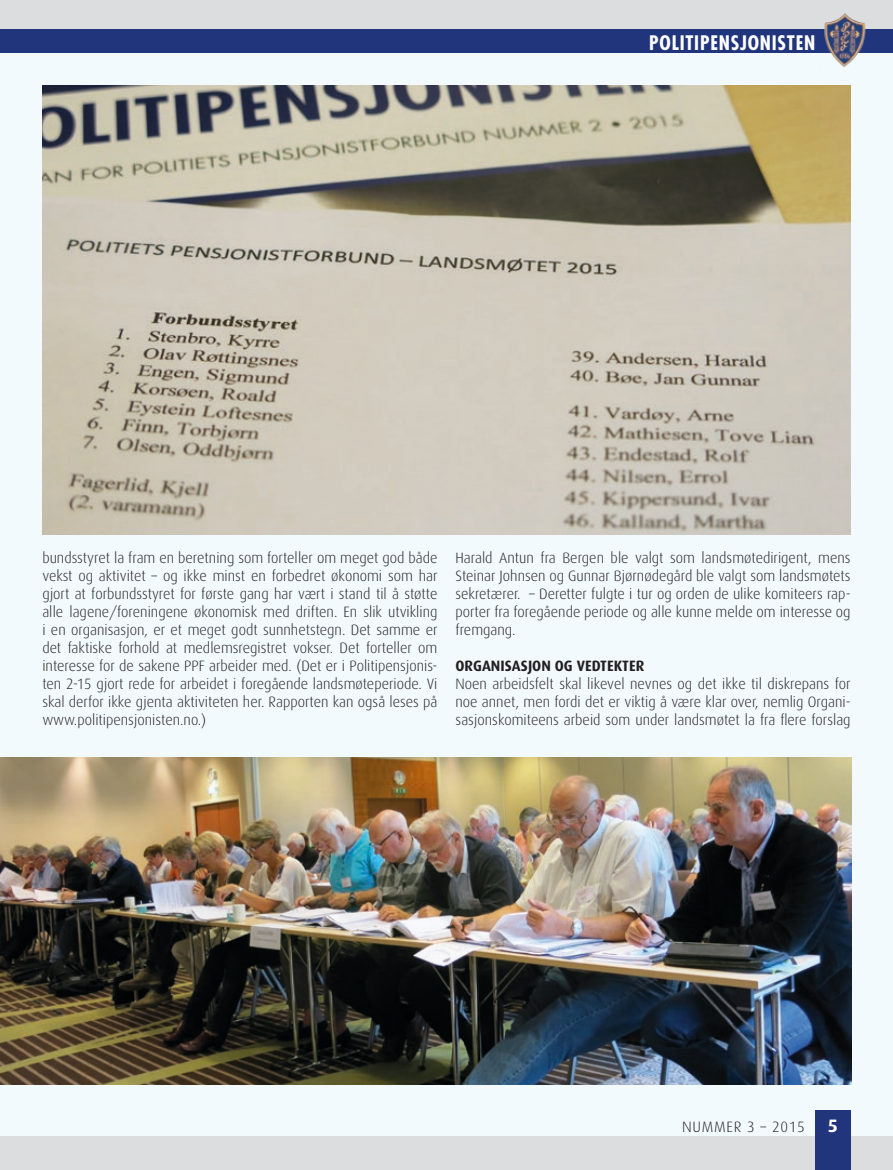
<style>
.page{position:relative;width:893px;height:1170px;background:#fff}
.page>*{position:absolute;margin:0;border:0;box-sizing:border-box;transform-origin:0 0}
.t1{font:700 condensed 19.5px "Futura";letter-spacing:.04em;color:#fff}
.t2{font:700 18px "Dax";color:#fff}
.t3{font:300 15px/18px "Dax";color:#231f21;text-align:justify}
.t4{font:700 15px "Dax";color:#231f21}
.t5{font:300 15px "Dax";letter-spacing:.05em;color:#231f21}
</style>
<div class="page">
<div style="left:1px;top:0;width:892px;height:40px;background:#dcdddf"></div>
<hr style="left:0;top:0;width:1px;height:40px;background:#dcdddf">
<svg style="left:0;top:30px;width:1px;height:23px"></svg>
<div style="left:1px;top:30px;width:892px;height:23px;background:#20357b"></div>
<div style="left:0;top:53px;width:893px;height:1083px;background:#f2fafe"></div>
<img style="left:0;top:757px;width:851px;height:327px">
<div style="left:0;top:1136px;width:893px;height:33px;background:#dcdddf"></div>
<div style="left:815px;top:1110px;width:36px;height:59px;background:#20357b"></div>
<img style="left:43px;top:85px;width:807px;height:449px">
<img style="left:820px;top:13px;width:48px;height:54px">
<h1 class="t1" style="left:649px;top:30px;width:168px">POLITIPENSJONISTEN</h1>
<p class="t3" style="left:42px;top:549px;width:397px">bundsstyret la fram en beretning som forteller om meget god både vekst og aktivitet – og ikke minst en forbedret økonomi som har gjort at forbundsstyret for første gang har vært i stand til å støtte alle lagene/foreningene økonomisk med driften. En slik utvikling i en organisasjon, er et meget godt sunnhetstegn. Det samme er det faktiske forhold at medlemsregistret vokser. Det forteller om interesse for de sakene PPF arbeider med. (Det er i Politipensjonis&shy;ten 2-15 gjort rede for arbeidet i foregående landsmøteperiode. Vi skal derfor ikke gjenta aktiviteten her. Rapporten kan også leses på www.politipensjonisten.no.)</p>
<p class="t3" style="left:455px;top:549px;width:397px">Harald Antun fra Bergen ble valgt som landsmøtedirigent, mens Steinar Johnsen og Gunnar Bjørnødegård ble valgt som landsmøtets sekretærer. – Deretter fulgte i tur og orden de ulike komiteers rap&shy;porter fra foregående periode og alle kunne melde om interesse og fremgang.</p>
<p class="t4" style="left:455px;top:657px;width:190px">ORGANISASJON OG VEDTEKTER</p>
<p class="t3" style="left:455px;top:675px;width:397px">Noen arbeidsfelt skal likevel nevnes og det ikke til diskrepans for noe annet, men fordi det er viktig å være klar over, nemlig Organi&shy;sasjonskomiteens arbeid som under landsmøtet la fra flere forslag</p>
<p class="t5" style="left:682px;top:1118px;width:124px">NUMMER 3 – 2015</p>
<p class="t2" style="left:828px;top:1115px;width:12px">5</p>
</div>
